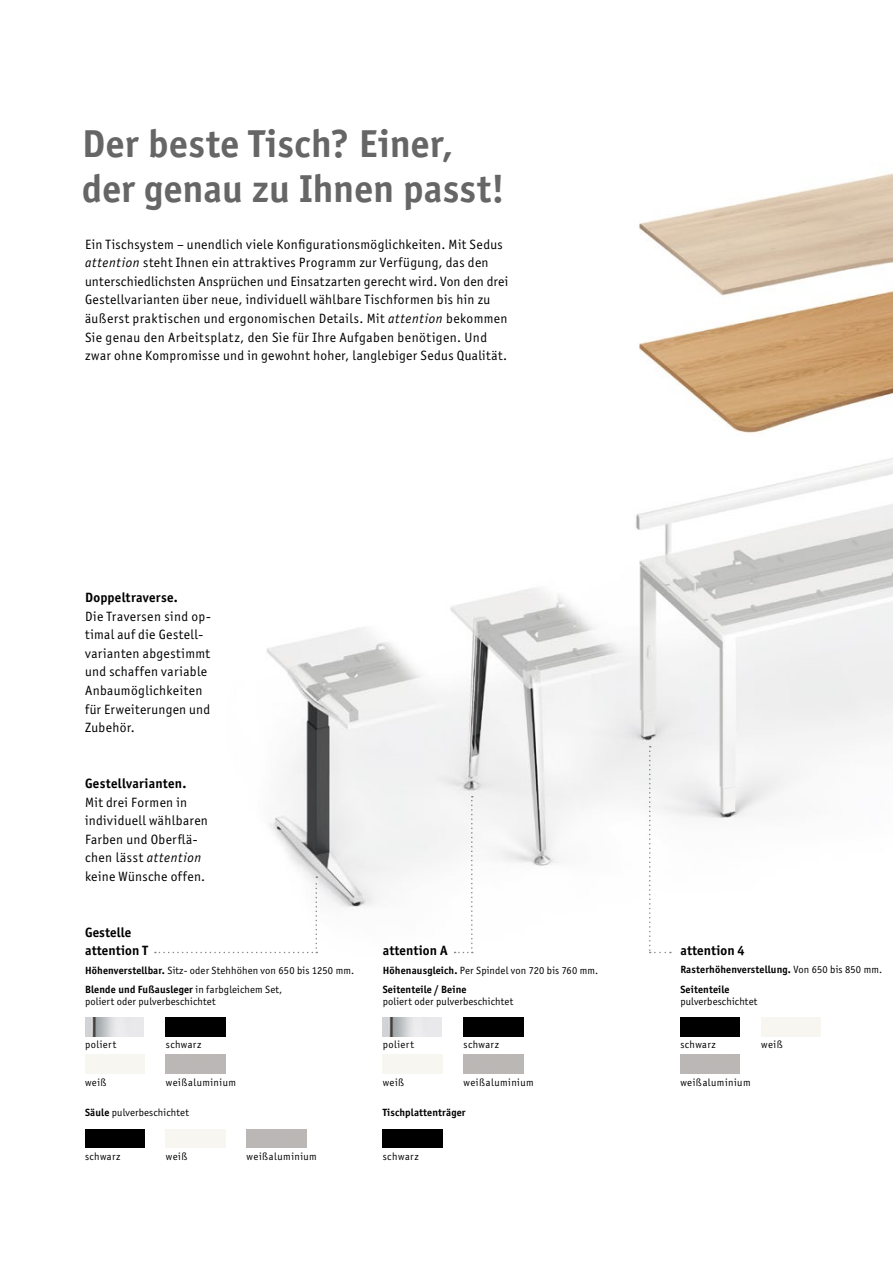
<style>
.page{position:relative;width:893px;height:1263px;background:#fff}
.page>*{position:absolute;margin:0;border:0;box-sizing:border-box;transform-origin:0 0}
.Headline_26pt{font:700 39px/45px "Officina San Itc T";letter-spacing:.005em;color:#666}
.Copy_9pt{font:13.5px/18.6px "Officina San Itc T";letter-spacing:.03em;color:#000}
.Legende_7pt{font:700 13.5px "Officina San Itc T";letter-spacing:.01em;color:#000}
.Legende_7pt-2{font:10.5px/12px "Officina San Itc T";letter-spacing:.015em;color:#000}
.Legende_Farbcode_7pt{font:10.5px "Officina San Itc T";letter-spacing:.04em;color:#000}
.Legende_7pt-3{font:700 10.5px "Officina San Itc T";letter-spacing:.015em;color:#000}
.s1{font-style:italic}
.s2{font-weight:700}
.s3{font-weight:400}
</style>
<div class="page">
<img style="left:224px;top:173px;width:669px;height:781px">
<img style="left:85px;top:1017px;width:59px;height:19px">
<img style="left:166px;top:1017px;width:59px;height:19px">
<img style="left:85px;top:1129px;width:60px;height:19px">
<img style="left:383px;top:1129px;width:59px;height:19px">
<img style="left:383px;top:1017px;width:58px;height:19px">
<img style="left:463px;top:1017px;width:60px;height:19px">
<img style="left:680px;top:1017px;width:60px;height:19px">
<svg style="left:455px;top:796px;width:18px;height:157px"></svg>
<svg style="left:155px;top:876px;width:162px;height:77px"></svg>
<svg style="left:649px;top:746px;width:22px;height:207px"></svg>
<p class="Headline_26pt" style="left:82px;top:121px;width:424px">Der beste Tisch? Einer, der genau zu Ihnen passt!</p>
<p class="Copy_9pt" style="left:85px;top:235px;width:425px">Ein Tischsystem – unendlich viele Konfigurationsmöglichkeiten. Mit Sedus <span class="s1">attention</span> steht Ihnen ein attraktives Programm zur Verfügung, das den unterschiedlichsten Ansprüchen und Einsatzarten gerecht wird. Von den drei Gestellvarianten über neue, individuell wählbare Tischformen bis hin zu äußerst praktischen und ergonomischen Details. Mit <span class="s1">attention</span> bekommen Sie genau den Arbeitsplatz, den Sie für Ihre Aufgaben benötigen. Und zwar ohne Kompromisse und in gewohnt hoher, langlebiger Sedus Qualität.</p>
<p class="Copy_9pt" style="left:85px;top:588px;width:127px"><span class="s2">Doppeltraverse.<br></span>Die Traversen sind op&shy;timal auf die Gestell&shy;varianten abgestimmt und schaffen variable<br>Anbaumöglichkeiten für Erweiterungen und<br>Zubehör.</p>
<p class="Copy_9pt" style="left:85px;top:774px;width:124px"><span class="s2">Gestellvarianten.<br></span>Mit drei Formen in individuell wählbaren<br>Farben und Oberflä&shy;chen lässt <span class="s1">attention </span>keine Wünsche offen.</p>
<p class="Legende_7pt" style="left:85px;top:924px;width:48px">Gestelle</p>
<p class="Legende_7pt-2" style="left:85px;top:965px;width:271px"><span class="s2">Höhenverstellbar.</span> Sitz- oder Stehhöhen von 650 bis 1250 mm.</p>
<p class="Legende_7pt-2" style="left:383px;top:965px;width:217px"><span class="s2">Höhenausgleich.</span> Per Spindel von 720 bis 760 mm.</p>
<p class="Legende_7pt-3" style="left:680px;top:963px;width:203px">Rasterhöhenverstellung. <span class="s3">Von 650 bis 850 mm.</span></p>
<p class="Legende_7pt" style="left:85px;top:942px;width:64px">attention T</p>
<p class="Legende_7pt" style="left:383px;top:942px;width:66px">attention A</p>
<p class="Legende_7pt" style="left:680px;top:942px;width:66px">attention 4</p>
<p class="Legende_7pt-2" style="left:85px;top:983px;width:199px"><span class="s2">Blende und Fußausleger</span> in farbgleichem Set, poliert oder pulverbeschichtet</p>
<p class="Legende_7pt-2" style="left:383px;top:983px;width:132px"><span class="s2">Seitenteile / Beine<br></span>poliert oder pulverbeschichtet</p>
<p class="Legende_Farbcode_7pt" style="left:85px;top:1039px;width:33px">poliert</p>
<p class="Legende_Farbcode_7pt" style="left:166px;top:1039px;width:37px">schwarz</p>
<p class="Legende_Farbcode_7pt" style="left:383px;top:1039px;width:33px">poliert</p>
<p class="Legende_Farbcode_7pt" style="left:463px;top:1039px;width:37px">schwarz</p>
<p class="Legende_Farbcode_7pt" style="left:85px;top:1076px;width:23px">weiß</p>
<p class="Legende_Farbcode_7pt" style="left:166px;top:1076px;width:72px">weißaluminium</p>
<p class="Legende_Farbcode_7pt" style="left:383px;top:1076px;width:23px">weiß</p>
<p class="Legende_Farbcode_7pt" style="left:463px;top:1076px;width:72px">weißaluminium</p>
<p class="Legende_7pt-2" style="left:85px;top:1107px;width:105px"><span class="s2">Säule</span> pulverbeschichtet</p>
<p class="Legende_Farbcode_7pt" style="left:85px;top:1150px;width:37px">schwarz</p>
<p class="Legende_Farbcode_7pt" style="left:166px;top:1150px;width:23px">weiß</p>
<p class="Legende_Farbcode_7pt" style="left:247px;top:1150px;width:72px">weißaluminium</p>
<p class="Legende_7pt-3" style="left:383px;top:1106px;width:84px">Tischplattenträger</p>
<p class="Legende_Farbcode_7pt" style="left:383px;top:1150px;width:38px">schwarz</p>
<p class="Legende_7pt-2" style="left:680px;top:983px;width:78px"><span class="s2">Seitenteile </span>pulverbeschichtet</p>
<p class="Legende_Farbcode_7pt" style="left:680px;top:1039px;width:37px">schwarz</p>
<p class="Legende_Farbcode_7pt" style="left:761px;top:1039px;width:23px">weiß</p>
<p class="Legende_Farbcode_7pt" style="left:680px;top:1076px;width:72px">weißaluminium</p>
</div>
